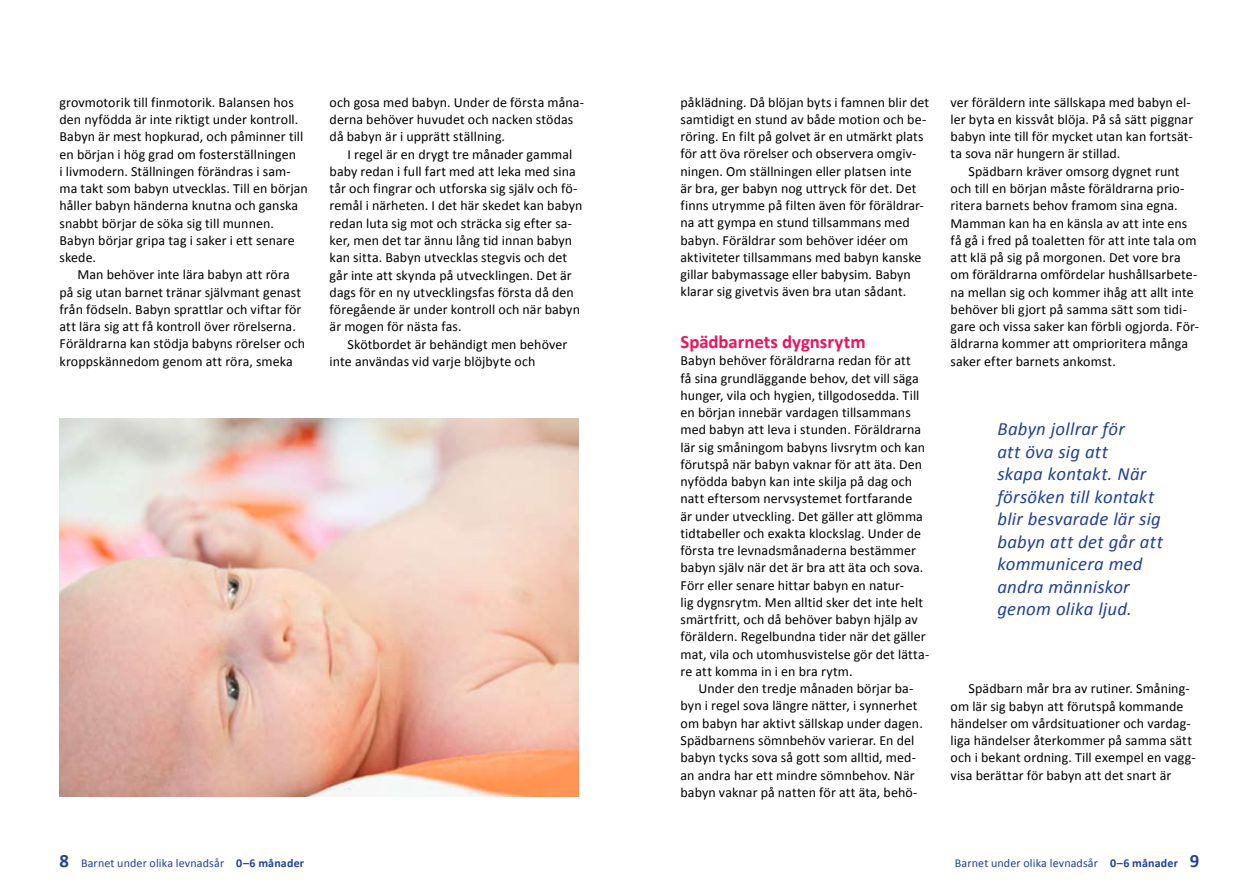
<style>
.page{position:relative;width:1259px;height:893px;background:#fff}
.page>*{position:absolute;margin:0;border:0;box-sizing:border-box;transform-origin:0 0}
.t1{font:italic 18.75px/22.5px "Calibri";letter-spacing:.015em;color:#21409a}
.t2{font:700 18.75px "Calibri";color:#ed135d}
.t3{font:13.95px/17.2px "Calibri";letter-spacing:.005em;color:#000}
.t4{font:12px "Calibri";letter-spacing:.01em;color:#21409a}
.s1{font-weight:700;font-size:18.75px}
.s2{font-weight:700}
</style>
<div class="page">
<img style="left:60px;top:419px;width:518px;height:378px">
<p class="t3" style="left:60px;top:93px;width:250px">grovmotorik till finmotorik. Balansen hos den nyfödda är inte riktigt under kontroll.<br>Babyn är mest hopkurad, och påminner till en början i hög grad om fosterställningen<br>i livmodern. Ställningen förändras i sam&shy;ma takt som babyn utvecklas. Till en början håller babyn händerna knutna och ganska snabbt börjar de söka sig till munnen.<br>Babyn börjar gripa tag i saker i ett senare skede.</p>
<p class="t3" style="left:60px;top:265px;width:247px;text-indent:18px">Man behöver inte lära babyn att röra på sig utan barnet tränar självmant genast från födseln. Babyn sprattlar och viftar för att lära sig att få kontroll över rörelserna.<br>Föräldrarna kan stödja babyns rörelser och kroppskännedom genom att röra, smeka</p>
<p class="t3" style="left:330px;top:93px;width:256px">och gosa med babyn. U nder de första måna&shy;derna behöver huvudet och nacken stödas då babyn är i upprätt ställning.<br>I regel är en drygt tre månader gammal baby redan i full fart med att leka med sina tår och fingrar och utforska sig själv och fö&shy;remål i närheten. I det här skedet kan babyn redan luta sig mot och sträcka sig efter sa&shy;ker, men det tar ännu lång tid innan babyn kan sitta. Babyn utvecklas stegvis och det går inte att skynda på utvecklingen. Det är dags för en ny utvecklingsfas första då den föregående är under kontroll och när babyn är mogen för nästa fas.<br>Skötbordet är behändigt men behöver inte användas vid varje blöjbyte och</p>
<p class="t3" style="left:680px;top:93px;width:250px">påklädning. Då blöjan byts i famnen blir det samtidigt en stund av både motion och be&shy;röring. En filt på golvet är en utmärkt plats för att öva rörelser och observera omgiv&shy;ningen. Om ställningen eller platsen inte<br>är bra, ger babyn nog uttryck för det. Det finns utrymme på filten även för föräldrar&shy;na att gympa en stund tillsammans med babyn. Föräldrar som behöver idéer om aktiviteter tillsammans med babyn kanske gillar babymassage eller babysim. Babyn klarar sig givetvis även bra utan sådant.</p>
<h1 class="t2" style="left:680px;top:330px;width:187px">Spädbarnets dygnsrytm</h1>
<p class="t3" style="left:680px;top:351px;width:250px">Babyn behöver föräldrarna redan för att<br>få sina grundläggande behov, det vill säga hunger, vila och hygien, tillgodosedda. Till en början innebär vardagen tillsammans med babyn att leva i stunden. Föräldrarna lär sig småningom babyns livsrytm och kan förutspå när babyn vaknar för att äta. Den nyfödda babyn kan inte skilja på dag och natt eftersom nervsystemet fortfarande<br>är under utveckling. Det gäller att glömma tidtabeller och exakta klockslag. U nder de första tre levnadsmånaderna bestämmer babyn själv när det är bra att äta och sova.<br>Förr eller senare hittar babyn en natur-<br>lig dygnsrytm. Men alltid sker det inte helt smärtfritt, och då behöver babyn hjälp av föräldern. Regelbundna tider när det gäller mat, vila och utomhusvistelse gör det lätta&shy;re att komma in i en bra rytm.<br>U nder den tredje månaden börjar ba&shy;byn i regel sova längre nätter, i synnerhet om babyn har aktivt sällskap under dagen.<br>Spädbarnens sömnbehöv varierar. En del babyn tycks sova så gott som alltid, med&shy;an andra har ett mindre sömnbehov. När babyn vaknar på natten för att äta, behö-</p>
<p class="t3" style="left:950px;top:93px;width:250px">ver föräldern inte sällskapa med babyn el&shy;ler byta en kissvåt blöja. På så sätt piggnar babyn inte till för mycket utan kan fortsät&shy;ta sova när hungern är stillad.<br>Spädbarn kräver omsorg dygnet runt och till en början måste föräldrarna prio&shy;ritera barnets behov framom sina egna.<br>Mamman kan ha en känsla av att inte ens få gå i fred på toaletten för att inte tala om att klä på sig på morgonen. Det vore bra om föräldrarna omfördelar hushållsarbete&shy;na mellan sig och kommer ihåg att allt inte behöver bli gjort på samma sätt som tidi&shy;gare och vissa saker kan förbli ogjorda. För&shy;äldrarna kommer att omprioritera många saker efter barnets ankomst.</p>
<h1 class="t1" style="left:997px;top:417px;width:167px">Babyn jollrar för<br>att öva sig att<br>skapa kontakt. När försöken till kontakt blir besvarade lär sig babyn att det går att kommunicera med andra människor genom olika ljud.</h1>
<p class="t3" style="left:950px;top:679px;width:246px">Spädbarn mår bra av rutiner. Småning&shy;om lär sig babyn att förutspå kommande händelser om vårdsituationer och vardag&shy;liga händelser återkommer på samma sätt och i bekant ordning. Till exempel en vagg&shy;visa berättar för babyn att det snart är</p>
<p class="t4" style="left:60px;top:856px;width:246px"><span class="s1">8</span> Barnet under olika levnadsår <span class="s2">0–6 månader</span></p>
<p class="t4" style="left:955px;top:856px;width:246px">Barnet under olika levnadsår <span class="s2">0–6 månader</span> <span class="s1">9</span></p>
</div>
